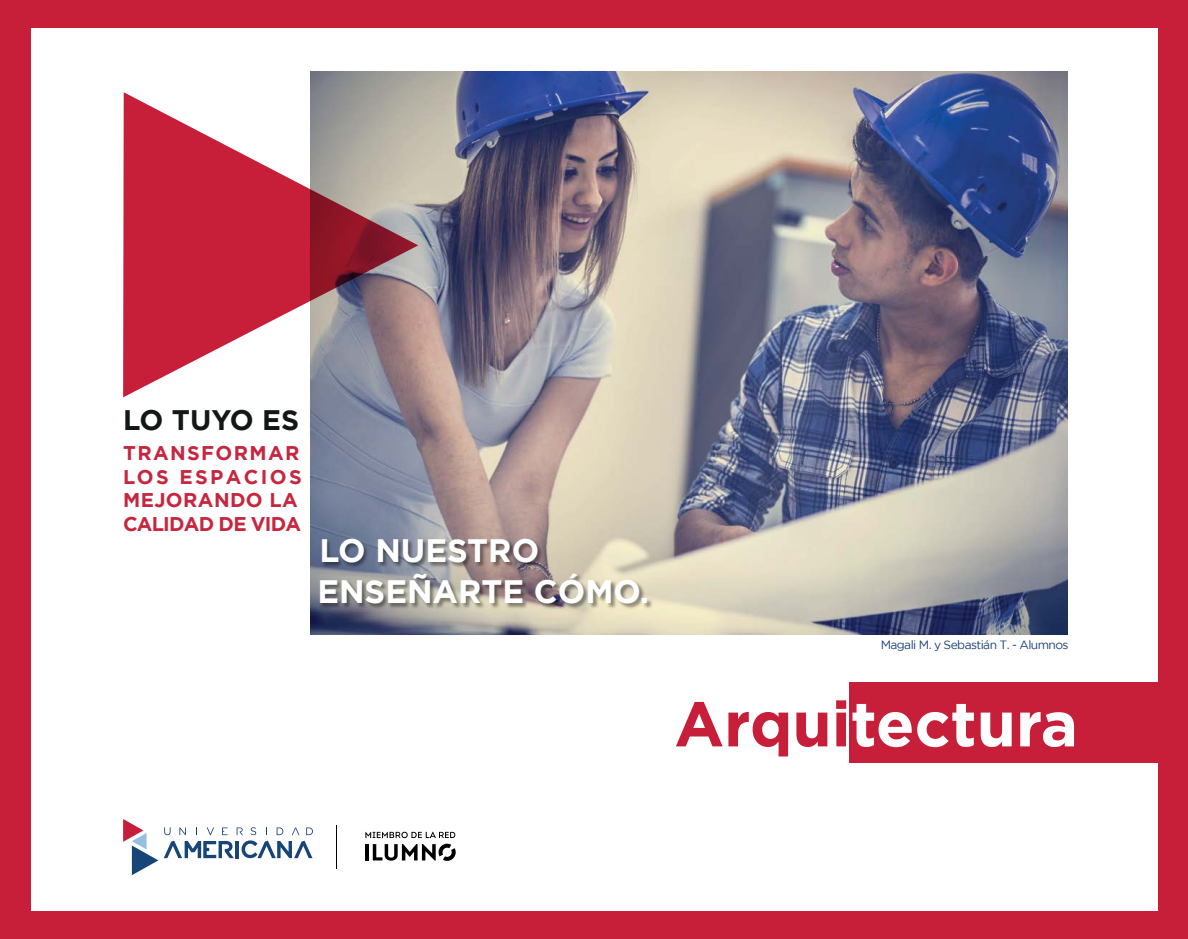
<style>
.page{position:relative;width:1188px;height:939px;background:#fff}
.page>*{position:absolute;margin:0;border:0;box-sizing:border-box;transform-origin:0 0}
.t1{font:700 63px "Gotham";color:#fff}
.t2{font:700 32.4px/41.2px "Gotham";color:#fff}
.t3{font:700 28.2px "Gotham";color:#131718}
.t4{font:700 19.8px/23.9px "Gotham";letter-spacing:.045em;color:#c6273f}
.t5{font:12px "Gotham";letter-spacing:-.05em;color:#1d427c}
.s1{color:#c71f3a}
</style>
<div class="page">
<div style="left:0;top:0;width:1188px;height:938px;background:#c71f3a"></div>
<div style="left:31px;top:28px;width:1126px;height:882px;background:#fff"></div>
<hr style="left:336px;top:825px;width:1px;height:43px;background:#000">
<hr style="left:365px;top:843px;width:3px;height:17px;background:#000">
<svg style="left:373px;top:843px;width:83px;height:17px"></svg>
<svg style="left:365px;top:831px;width:90px;height:6px"></svg>
<hr style="left:236px;top:840px;width:3px;height:18px;background:#184577">
<svg style="left:164px;top:840px;width:69px;height:17px"></svg>
<svg style="left:242px;top:840px;width:70px;height:17px"></svg>
<svg style="left:123px;top:819px;width:35px;height:55px"></svg>
<svg style="left:179px;top:827px;width:7px;height:7px"></svg>
<svg style="left:250px;top:827px;width:6px;height:7px"></svg>
<svg style="left:164px;top:827px;width:7px;height:7px"></svg>
<svg style="left:207px;top:827px;width:7px;height:7px"></svg>
<svg style="left:237px;top:827px;width:6px;height:7px"></svg>
<svg style="left:277px;top:827px;width:6px;height:7px"></svg>
<svg style="left:306px;top:827px;width:7px;height:7px"></svg>
<svg style="left:222px;top:827px;width:6px;height:7px"></svg>
<svg style="left:292px;top:827px;width:7px;height:7px"></svg>
<img style="left:310px;top:71px;width:757px;height:563px">
<div style="left:849px;top:682px;width:317px;height:81px;background:#c71f3a"></div>
<img style="left:318px;top:532px;width:238px;height:39px">
<img style="left:316px;top:571px;width:348px;height:49px">
<svg style="left:123px;top:92px;width:295px;height:305px"></svg>
<h3 class="t3" style="left:123px;top:401px;width:178px">LO TUYO ES</h3>
<p class="t4" style="left:123px;top:440px;width:180px">TRANSFORMAR<br>LOS ESPACIOS<br>MEJORANDO LA<br>CALIDAD DE VIDA</p>
<h2 class="t2" style="left:317px;top:529px;width:333px">LO NUESTRO<br>ENSEÑARTE CÓMO.</h2>
<p class="t5" style="left:881px;top:637px;width:189px">Magali M. y Sebastián T. - Alumnos</p>
<h1 class="t1" style="left:674px;top:682px;width:405px"><span class="s1">Arqui</span>tectura</h1>
</div>
